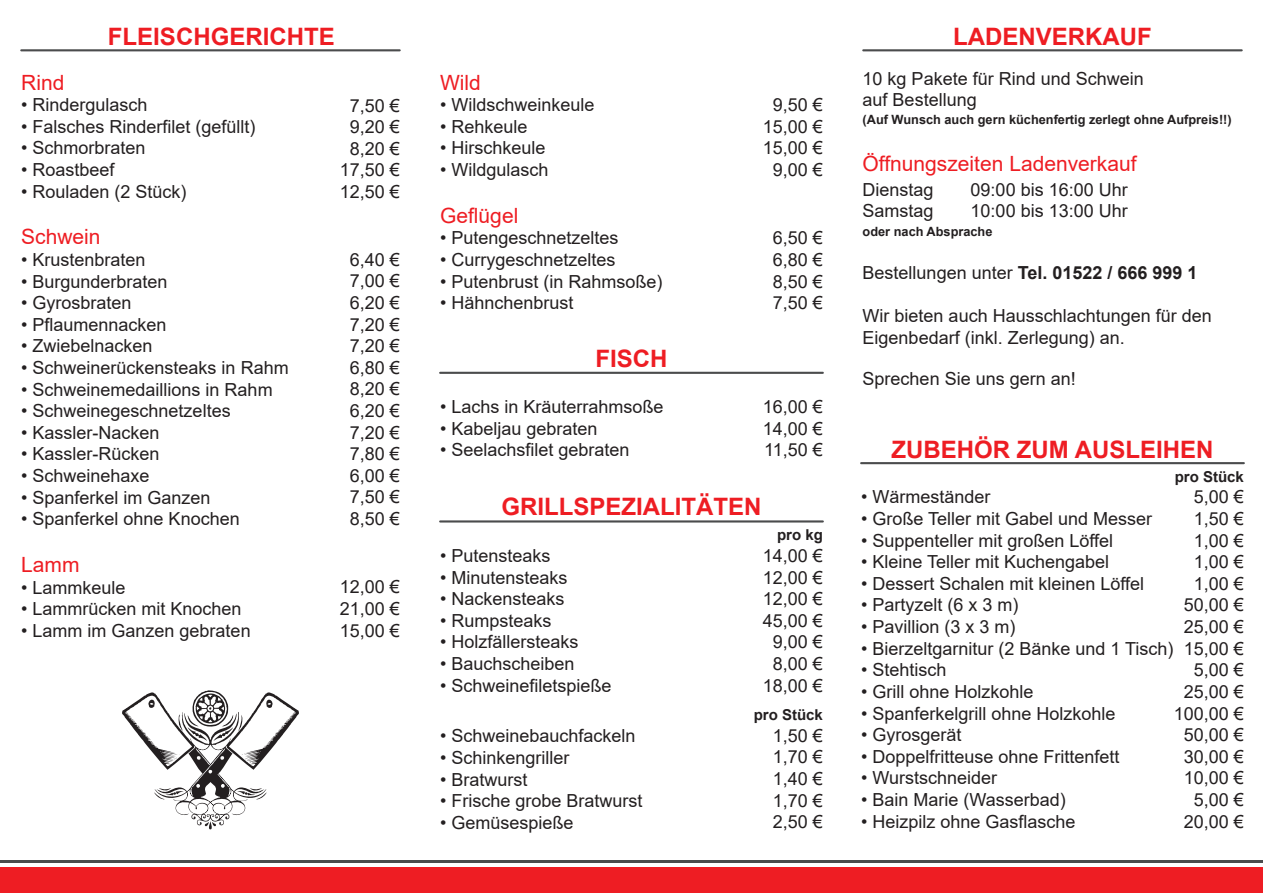
<style>
.page{position:relative;width:1263px;height:893px;background:#fff}
.page>*{position:absolute;margin:0;border:0;box-sizing:border-box;transform-origin:0 0}
.t1{font:700 24px "Arial";color:#ee1d23}
.t2{font:21px "Arial";color:#ee1d23}
.t3{font:18px/21.6px "Arial";color:#231f20;text-align:justify}
.t4{font:700 15px "Arial";color:#231f20}
.t5{font:700 12.75px "Arial";color:#231f20}
.s1{font-weight:700}
</style>
<div class="page">
<svg style="left:122px;top:690px;width:177px;height:140px"></svg>
<hr style="left:861px;top:462px;width:383px;height:2px;background:#4b4c4d">
<hr style="left:21px;top:49px;width:379px;height:2px;background:#4b4c4d">
<hr style="left:863px;top:49px;width:379px;height:2px;background:#4b4c4d">
<hr style="left:440px;top:520px;width:383px;height:2px;background:#4b4c4d">
<hr style="left:440px;top:372px;width:383px;height:2px;background:#4b4c4d">
<div style="left:0;top:867px;width:1263px;height:26px;background:#ee1d23"></div>
<hr style="left:0;top:860px;width:1263px;height:2px;background:#4b4c4d">
<h1 class="t1" style="left:108px;top:19px;width:228px">FLEISCHGERICHTE</h1>
<h1 class="t1" style="left:953px;top:19px;width:200px">LADENVERKAUF</h1>
<p class="t2" style="left:21px;top:68px;width:45px">Rind</p>
<p class="t3" style="left:21px;top:94px;width:128px">• Rindergulasch</p>
<p class="t3" style="left:21px;top:116px;width:236px">• Falsches Rinderfilet (gefüllt)</p>
<p class="t3" style="left:21px;top:137px;width:126px">• Schmorbraten</p>
<p class="t3" style="left:21px;top:159px;width:95px">• Roastbeef</p>
<p class="t3" style="left:21px;top:180px;width:167px">• Rouladen (2 Stück)</p>
<p class="t2" style="left:21px;top:223px;width:81px">Schwein</p>
<p class="t3" style="left:21px;top:249px;width:126px">• Krustenbraten</p>
<p class="t3" style="left:21px;top:270px;width:148px">• Burgunderbraten</p>
<p class="t3" style="left:21px;top:292px;width:112px">• Gyrosbraten</p>
<p class="t3" style="left:21px;top:314px;width:147px">• Pflaumennacken</p>
<p class="t3" style="left:21px;top:335px;width:133px">• Zwiebelnacken</p>
<p class="t3" style="left:21px;top:357px;width:269px">• Schweinerückensteaks in Rahm</p>
<p class="t3" style="left:21px;top:378px;width:253px">• Schweinemedaillions in Rahm</p>
<p class="t3" style="left:21px;top:400px;width:211px">• Schweinegeschnetzeltes</p>
<p class="t3" style="left:21px;top:422px;width:140px">• Kassler-Nacken</p>
<p class="t3" style="left:21px;top:443px;width:140px">• Kassler-Rücken</p>
<p class="t3" style="left:21px;top:465px;width:130px">• Schweinehaxe</p>
<p class="t3" style="left:21px;top:486px;width:191px">• Spanferkel im Ganzen</p>
<p class="t3" style="left:21px;top:508px;width:220px">• Spanferkel ohne Knochen</p>
<p class="t2" style="left:21px;top:550px;width:60px">Lamm</p>
<p class="t3" style="left:21px;top:576px;width:106px">• Lammkeule</p>
<p class="t3" style="left:21px;top:598px;width:222px">• Lammrücken mit Knochen</p>
<p class="t3" style="left:21px;top:620px;width:231px">• Lamm im Ganzen gebraten</p>
<p class="t3" style="left:340px;top:94px;width:62px;text-align:center">7,50 €<br>9,20 €<br>8,20 €<br>17,50 €<br>12,50 €</p>
<p class="t3" style="left:350px;top:249px;width:52px">6,40 € 7,00 € 6,20 € 7,20 € 7,20 € 6,80 € 8,20 € 6,20 € 7,20 € 7,80 € 6,00 € 7,50 € 8,50 €</p>
<p class="t3" style="left:340px;top:576px;width:62px">12,00 € 21,00 € 15,00 €</p>
<p class="t2" style="left:440px;top:68px;width:42px">Wild</p>
<p class="t3" style="left:440px;top:94px;width:156px">• Wildschweinkeule</p>
<p class="t3" style="left:440px;top:116px;width:89px">• Rehkeule</p>
<p class="t3" style="left:440px;top:137px;width:107px">• Hirschkeule</p>
<p class="t3" style="left:440px;top:159px;width:110px">• Wildgulasch</p>
<p class="t2" style="left:440px;top:201px;width:80px">Geflügel</p>
<p class="t3" style="left:440px;top:227px;width:180px">• Putengeschnetzeltes</p>
<p class="t3" style="left:440px;top:249px;width:177px">• Currygeschnetzeltes</p>
<p class="t3" style="left:440px;top:270px;width:224px">• Putenbrust (in Rahmsoße)</p>
<p class="t3" style="left:440px;top:292px;width:135px">• Hähnchenbrust</p>
<h1 class="t1" style="left:595px;top:342px;width:73px">FISCH</h1>
<p class="t3" style="left:440px;top:396px;width:225px">• Lachs in Kräuterrahmsoße</p>
<p class="t3" style="left:440px;top:418px;width:159px">• Kabeljau gebraten</p>
<p class="t3" style="left:440px;top:439px;width:191px">• Seelachsfilet gebraten</p>
<p class="t3" style="left:763px;top:94px;width:62px;text-align:center">9,50 €<br>15,00 €<br>15,00 €<br>9,00 €</p>
<p class="t3" style="left:773px;top:227px;width:52px">6,50 € 6,80 € 8,50 € 7,50 €</p>
<p class="t3" style="left:763px;top:396px;width:62px">16,00 € 14,00 € 11,50 €</p>
<h1 class="t1" style="left:501px;top:490px;width:262px">GRILLSPEZIALITÄTEN</h1>
<p class="t3" style="left:440px;top:545px;width:112px">• Putensteaks</p>
<p class="t3" style="left:440px;top:566px;width:129px">• Minutensteaks</p>
<p class="t3" style="left:440px;top:588px;width:126px">• Nackensteaks</p>
<p class="t3" style="left:440px;top:610px;width:113px">• Rumpsteaks</p>
<p class="t3" style="left:440px;top:631px;width:140px">• Holzfällersteaks</p>
<p class="t3" style="left:440px;top:653px;width:136px">• Bauchscheiben</p>
<p class="t3" style="left:440px;top:674px;width:173px">• Schweinefiletspieße</p>
<p class="t3" style="left:440px;top:725px;width:197px">• Schweinebauchfackeln</p>
<p class="t3" style="left:440px;top:747px;width:131px">• Schinkengriller</p>
<p class="t3" style="left:440px;top:768px;width:89px">• Bratwurst</p>
<p class="t3" style="left:440px;top:790px;width:204px">• Frische grobe Bratwurst</p>
<p class="t3" style="left:440px;top:811px;width:135px">• Gemüsespieße</p>
<p class="t4" style="left:777px;top:525px;width:47px">pro kg</p>
<p class="t3" style="left:763px;top:545px;width:62px;text-align:center">14,00 €<br>12,00 €<br>12,00 €<br>45,00 €<br>9,00 €<br>8,00 €<br>18,00 €</p>
<p class="t4" style="left:754px;top:704px;width:71px">pro Stück</p>
<p class="t3" style="left:773px;top:724px;width:52px">1,50 € 1,70 € 1,40 € 1,70 € 2,50 €</p>
<p class="t3" style="left:863px;top:67px;width:283px">10 kg Pakete für Rind und Schwein auf Bestellung</p>
<p class="t5" style="left:863px;top:111px;width:371px">(Auf Wunsch auch gern küchenfertig zerlegt ohne Aufpreis!!)</p>
<p class="t2" style="left:863px;top:149px;width:275px">Öffnungszeiten Ladenverkauf</p>
<p class="t3" style="left:863px;top:179px;width:73px">Dienstag</p>
<p class="t3" style="left:971px;top:179px;width:159px">09:00 bis 16:00 Uhr</p>
<p class="t3" style="left:863px;top:200px;width:73px">Samstag</p>
<p class="t3" style="left:971px;top:200px;width:159px">10:00 bis 13:00 Uhr</p>
<p class="t5" style="left:863px;top:222px;width:131px">oder nach Absprache</p>
<p class="t3" style="left:863px;top:262px;width:336px">Bestellungen unter <span class="s1">Tel. 01522 / 666 999 1</span></p>
<p class="t3" style="left:863px;top:305px;width:351px">Wir bieten auch Hausschlachtungen für den<br>Eigenbedarf (inkl. Zerlegung) an.</p>
<p class="t3" style="left:863px;top:368px;width:215px">Sprechen Sie uns gern an!</p>
<h1 class="t1" style="left:891px;top:432px;width:323px">ZUBEHÖR ZUM AUSLEIHEN</h1>
<p class="t4" style="left:1175px;top:466px;width:71px">pro Stück</p>
<p class="t3" style="left:1174px;top:486px;width:72px;text-align:right">5,00 €<br>1,50 €<br>1,00 €<br>1,00 €<br>1,00 €<br>50,00 €<br>25,00 €<br>15,00 €<br>5,00 €<br>25,00 €<br>100,00 €<br>50,00 €<br>30,00 €<br>10,00 €<br>5,00 €<br>20,00 €</p>
<p class="t3" style="left:861px;top:486px;width:131px">• Wärmeständer</p>
<p class="t3" style="left:861px;top:508px;width:293px">• Große Teller mit Gabel und Messer</p>
<p class="t3" style="left:861px;top:529px;width:254px">• Suppenteller mit großen Löffel</p>
<p class="t3" style="left:861px;top:551px;width:250px">• Kleine Teller mit Kuchengabel</p>
<p class="t3" style="left:861px;top:573px;width:285px">• Dessert Schalen mit kleinen Löffel</p>
<p class="t3" style="left:861px;top:594px;width:159px">• Partyzelt (6 x 3 m)</p>
<p class="t3" style="left:861px;top:616px;width:156px">• Pavillion (3 x 3 m)</p>
<p class="t3" style="left:861px;top:637px;width:314px">• Bierzeltgarnitur (2 Bänke und 1 Tisch)</p>
<p class="t3" style="left:861px;top:659px;width:87px">• Stehtisch</p>
<p class="t3" style="left:861px;top:681px;width:174px">• Grill ohne Holzkohle</p>
<p class="t3" style="left:861px;top:702px;width:256px">• Spanferkelgrill ohne Holzkohle</p>
<p class="t3" style="left:861px;top:724px;width:102px">• Gyrosgerät</p>
<p class="t3" style="left:861px;top:745px;width:260px">• Doppelfritteuse ohne Frittenfett</p>
<p class="t3" style="left:861px;top:767px;width:138px">• Wurstschneider</p>
<p class="t3" style="left:861px;top:789px;width:206px">• Bain Marie (Wasserbad)</p>
<p class="t3" style="left:861px;top:810px;width:216px">• Heizpilz ohne Gasflasche</p>
</div>
